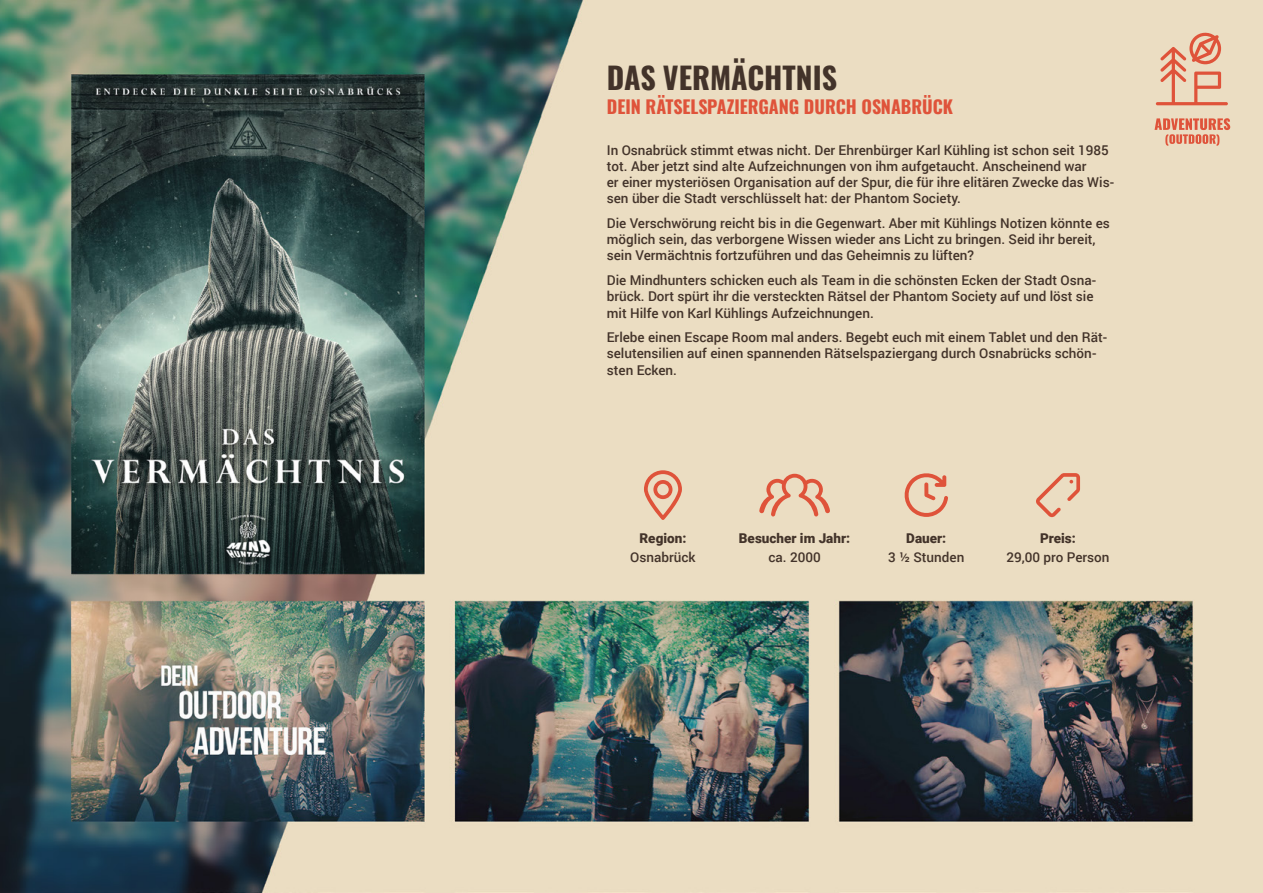
<style>
.page{position:relative;width:1263px;height:893px;background:#fff}
.page>*{position:absolute;margin:0;border:0;box-sizing:border-box;transform-origin:0 0}
.t1{font:700 30px "Oswald";color:#43332a}
.t2{font:700 18px "Oswald";color:#df533a}
.t3{font:500 13.5px/16.2px "Roboto";color:#43332a}
.t4{font:900 13.5px "Roboto";color:#43332a}
</style>
<div class="page">
<img style="left:0;top:0;width:1263px;height:893px">
<svg style="left:1154px;top:118px;width:76px;height:28px;background:#e5a389"></svg>
<svg style="left:1156px;top:31px;width:72px;height:74px;background:#e7b79c"></svg>
<svg style="left:644px;top:470px;width:38px;height:50px;background:#e6ae94"></svg>
<svg style="left:759px;top:474px;width:71px;height:42px;background:#e7b69c"></svg>
<svg style="left:902px;top:471px;width:46px;height:46px;background:#e7b69c"></svg>
<svg style="left:1036px;top:473px;width:44px;height:44px;background:#e8bfa4"></svg>
<h1 class="t1" style="left:607px;top:62px;width:232px">DAS VERMÄCHTNIS</h1>
<h2 class="t2" style="left:607px;top:97px;width:348px">DEIN RÄTSELSPAZIERGANG DURCH OSNABRÜCK</h2>
<p class="t3" style="left:607px;top:143px;width:509px">In Osnabrück stimmt etwas nicht. Der Ehrenbürger Karl Kühling ist schon seit 1985 tot. Aber jetzt sind alte Aufzeichnungen von ihm aufgetaucht. Anscheinend war<br>er einer mysteriösen Organisation auf der Spur, die für ihre elitären Zwecke das Wis&shy;sen über die Stadt verschlüsselt hat: der Phantom Society.</p>
<p class="t3" style="left:607px;top:216px;width:504px">Die Verschwörung reicht bis in die Gegenwart. Aber mit Kühlings Notizen könnte es möglich sein, das verborgene Wissen wieder ans Licht zu bringen. Seid ihr bereit, sein Vermächtnis fortzuführen und das Geheimnis zu lüften?</p>
<p class="t3" style="left:607px;top:273px;width:491px">Die Mindhunters schicken euch als Team in die schönsten Ecken der Stadt Osna&shy;brück. Dort spürt ihr die versteckten Rätsel der Phantom Society auf und löst sie mit Hilfe von Karl Kühlings Aufzeichnungen.</p>
<p class="t3" style="left:607px;top:330px;width:502px">Erlebe einen Escape Room mal anders. Begebt euch mit einem Tablet und den Rät&shy;selutensilien auf einen spannenden Rätselspaziergang durch Osnabrücks schön&shy;sten Ecken.</p>
<p class="t4" style="left:639px;top:533px;width:48px">Region:</p>
<p class="t3" style="left:630px;top:550px;width:67px">Osnabrück</p>
<p class="t4" style="left:739px;top:533px;width:113px">Besucher im Jahr:</p>
<p class="t3" style="left:768px;top:550px;width:54px">ca. 2000</p>
<p class="t4" style="left:906px;top:533px;width:42px">Dauer:</p>
<p class="t3" style="left:888px;top:550px;width:78px">3 ½ Stunden</p>
<p class="t4" style="left:1040px;top:533px;width:37px">Preis:</p>
<p class="t3" style="left:1006px;top:550px;width:105px">29,00 pro Person</p>
</div>
